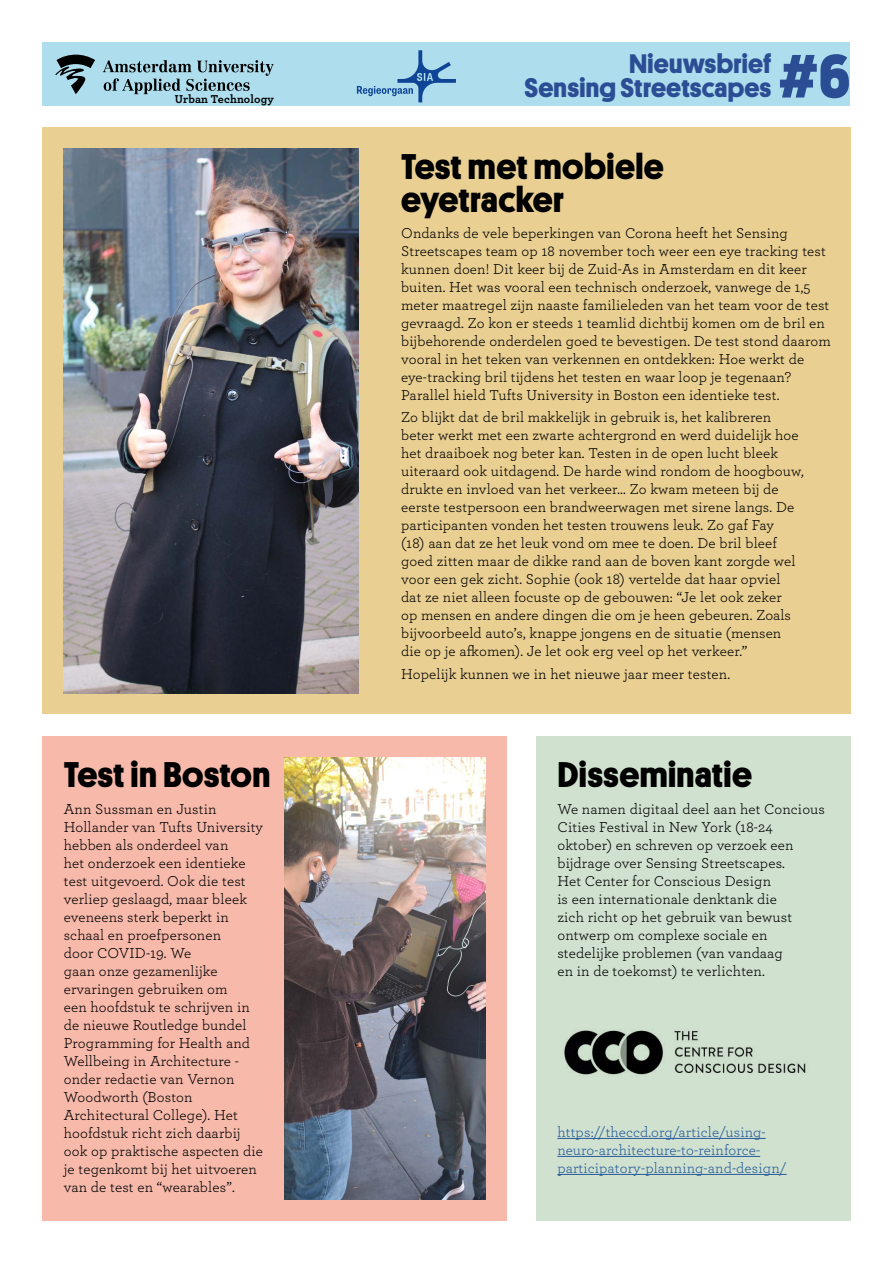
<style>
.page{position:relative;width:893px;height:1263px;background:#fff}
.page>*{position:absolute;margin:0;border:0;box-sizing:border-box;transform-origin:0 0}
.t1{font:700 61.5px "Platform";color:#2a4d94}
.t2{font:700 36px/33px "Platform";letter-spacing:.01em;color:#000}
.t3{font:700 27px/24px "Platform";letter-spacing:.01em;color:#2a4d94;text-align:right}
.t4{font:15px/18px "Archer";letter-spacing:.01em;color:#000}
.t5{font:15px/18px "Archer";letter-spacing:.01em;color:#275b9b}
.t6{font:700 12px "Archer";letter-spacing:.01em;color:#000}
</style>
<div class="page">
<div style="left:43px;top:43px;width:807px;height:63px;background:#aedded"></div>
<div style="left:43px;top:128px;width:393px;height:586px;background:#e9cf92"></div>
<svg style="left:55px;top:55px;width:40px;height:39px"></svg>
<svg style="left:103px;top:60px;width:171px;height:34px"></svg>
<svg style="left:357px;top:50px;width:99px;height:52px"></svg>
<div style="left:380px;top:128px;width:470px;height:586px;background:#e9cf92"></div>
<div style="left:43px;top:736px;width:464px;height:484px;background:#f7b9aa"></div>
<div style="left:536px;top:736px;width:314px;height:484px;background:#d0e1cf"></div>
<hr style="left:557px;top:1138px;width:209px;height:1px;background:#275b9b">
<hr style="left:557px;top:1156px;width:203px;height:1px;background:#275b9b">
<hr style="left:557px;top:1174px;width:229px;height:1px;background:#275b9b">
<img style="left:564px;top:1030px;width:242px;height:45px">
<img style="left:285px;top:758px;width:200px;height:441px">
<img style="left:64px;top:149px;width:295px;height:544px">
<p class="t6" style="left:175px;top:90px;width:100px">Urban Technology</p>
<h2 class="t2" style="left:64px;top:756px;width:208px">Test in Boston</h2>
<p class="t4" style="left:64px;top:799px;width:201px">Ann Sussman en Justin<br>Hollander van Tufts University hebben als onderdeel van<br>het onderzoek een identieke test uitgevoerd. Ook die test verliep geslaagd, maar bleek eveneens sterk beperkt in schaal en proefpersonen<br>door COVID-19. We<br>gaan onze gezamenlijke ervaringen gebruiken om<br>een hoofdstuk te schrijven in de nieuwe Routledge bundel<br>Programming for Health and<br>Wellbeing in Architecture - onder redactie van Vernon<br>Woodworth (Boston<br>Architectural College). Het hoofdstuk richt zich daarbij ook op praktische aspecten die je tegenkomt bij het uitvoeren van de test en “wearables”.</p>
<h3 class="t3" style="left:524px;top:50px;width:249px">Nieuwsbrief<br>Sensing Streetscapes</h3>
<h1 class="t1" style="left:779px;top:31px;width:73px">#6</h1>
<h2 class="t2" style="left:401px;top:147px;width:264px">Test met mobiele eyetracker</h2>
<p class="t4" style="left:401px;top:223px;width:431px">Ondanks de vele beperkingen van Corona heeft het Sensing Streetscapes team op 18 november toch weer een eye tracking test kunnen doen! Dit keer bij de Zuid-As in Amsterdam en dit keer buiten. Het was vooral een technisch onderzoek, vanwege de 1,5 meter maatregel zijn naaste familieleden van het team voor de test gevraagd. Zo kon er steeds 1 teamlid dichtbij komen om de bril en bijbehorende onderdelen goed te bevestigen. De test stond daarom vooral in het teken van verkennen en ontdekken: Hoe werkt de eye-tracking bril tijdens het testen en waar loop je tegenaan?<br>Parallel hield Tufts University in Boston een identieke test.</p>
<p class="t4" style="left:401px;top:408px;width:404px">Zo blijkt dat de bril makkelijk in gebruik is, het kalibreren beter werkt met een zwarte achtergrond en werd duidelijk hoe het draaiboek nog beter kan. Testen in de open lucht bleek uiteraard ook uitdagend. De harde wind rondom de hoogbouw, drukte en invloed van het verkeer… Zo kwam meteen bij de eerste testpersoon een brandweerwagen met sirene langs. De participanten vonden het testen trouwens leuk. Zo gaf Fay<br>(18) aan dat ze het leuk vond om mee te doen. De bril bleef goed zitten maar de dikke rand aan de boven kant zorgde wel voor een gek zicht. Sophie (ook 18) vertelde dat haar opviel dat ze niet alleen focuste op de gebouwen: “Je let ook zeker<br>op mensen en andere dingen die om je heen gebeuren. Zoals bijvoorbeeld auto’s, knappe jongens en de situatie (mensen die op je afkomen). Je let ook erg veel op het verkeer.”</p>
<p class="t4" style="left:401px;top:664px;width:331px">Hopelijk kunnen we in het nieuwe jaar meer testen.</p>
<h2 class="t2" style="left:557px;top:756px;width:196px">Disseminatie</h2>
<p class="t4" style="left:557px;top:799px;width:269px">We namen digitaal deel aan het Concious Cities Festival in New York (18-24 oktober) en schreven op verzoek een bijdrage over Sensing Streetscapes.<br>Het Center for Conscious Design<br>is een internationale denktank die<br>zich richt op het gebruik van bewust ontwerp om complexe sociale en stedelijke problemen (van vandaag<br>en in de toekomst) te verlichten.</p>
<p class="t5" style="left:557px;top:1122px;width:231px">https://theccd.org/article/using&shy;neuro-architecture-to-reinforce&shy;participatory-planning-and-design/</p>
</div>
